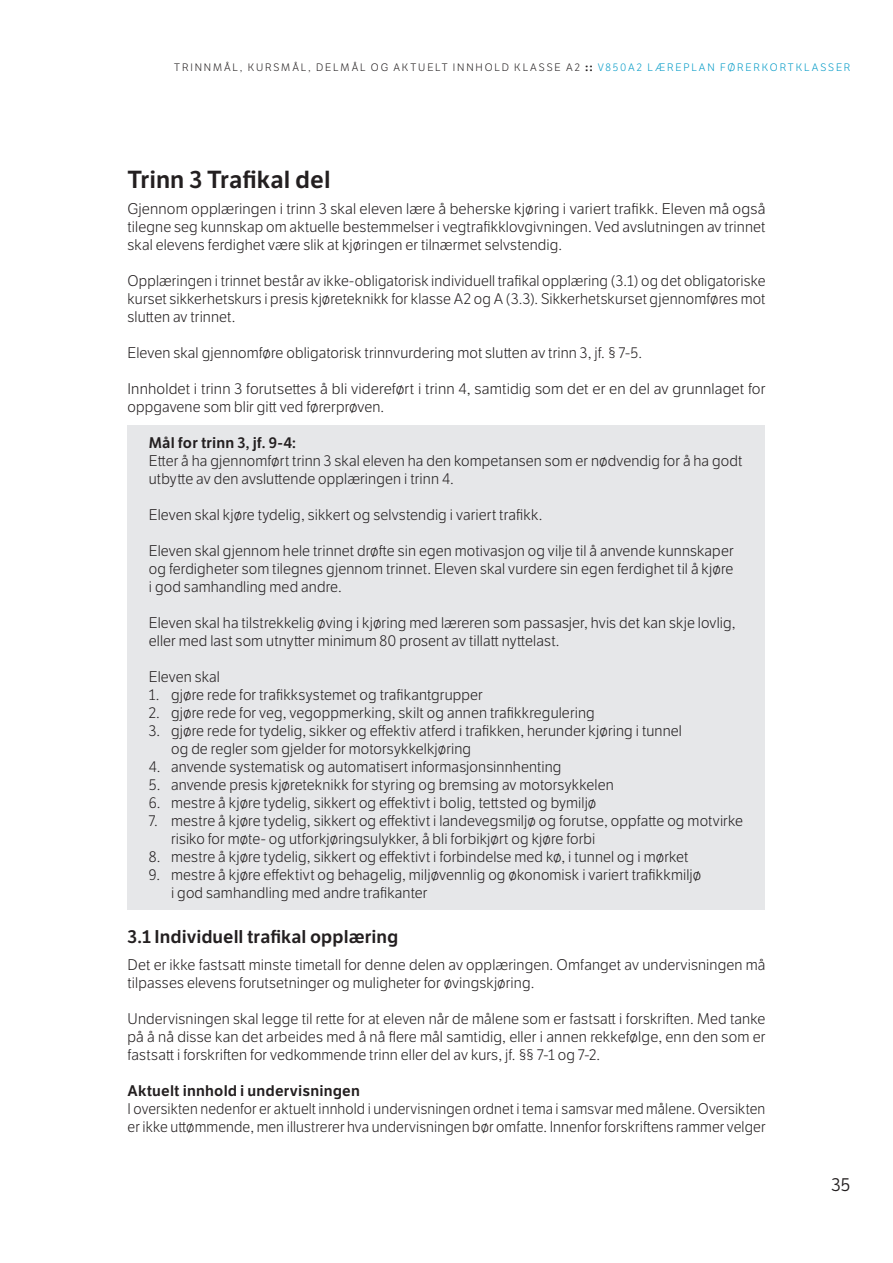
<style>
.page{position:relative;width:893px;height:1263px;background:#fff}
.page>*{position:absolute;margin:0;border:0;box-sizing:border-box;transform-origin:0 0}
.Tittel_2{font:600 24px "LFT Etica";color:#231f20}
.Tittel_3{font:600 18px "LFT Etica";letter-spacing:.005em;color:#231f20}
.t1{font:18px "LFT Etica";color:#231f20}
.Brødtekst{font:300 15px/18px "LFT Etica";letter-spacing:.01em;color:#231f20;text-align:justify}
.Brødtekst-2{font:600 15px "LFT Etica";letter-spacing:.01em;color:#231f20}
.t2{font:300 10.5px "LFT Etica";letter-spacing:.175em;color:#231f20}
.s1{font-weight:700}
.s2{color:#0099c6}
</style>
<div class="page">
<div style="left:128px;top:425px;width:637px;height:485px;background:#e6e7e9"></div>
<p class="t2" style="left:174px;top:62px;width:678px">TRINNMÅL, KURSMÅL, DELMÅL OG AKTUELT INNHOLD KLASSE A2 <span class="s1">::</span> <span class="s2">V850A2 LÆREPLAN FØRERKORTKLASSER</span></p>
<h2 class="Tittel_2" style="left:128px;top:165px;width:205px">Trinn 3 Trafikal del</h2>
<p class="Brødtekst" style="left:128px;top:200px;width:639px">Gjennom opplæringen i trinn 3 skal eleven lære å beherske kjøring i variert trafikk. Eleven må også tilegne seg kunnskap om aktuelle bestemmelser i vegtrafikklovgivningen. Ved avslutningen av trinnet skal elevens ferdighet være slik at kjøringen er tilnærmet selvstendig.</p>
<p class="Brødtekst" style="left:128px;top:272px;width:639px">Opplæringen i trinnet består av ikke-obligatorisk individuell trafikal opplæring (3.1) og det obligatoriske kurset sikkerhetskurs i presis kjøreteknikk for klasse A2 og A (3.3). Sikkerhetskurset gjennomføres mot slutten av trinnet.</p>
<p class="Brødtekst" style="left:128px;top:344px;width:516px">Eleven skal gjennomføre obligatorisk trinnvurdering mot slutten av trinn 3, jf. § 7-5.</p>
<p class="Brødtekst" style="left:128px;top:380px;width:639px">Innholdet i trinn 3 forutsettes å bli videreført i trinn 4, samtidig som det er en del av grunnlaget for oppgavene som blir gitt ved førerprøven.</p>
<p class="Brødtekst-2" style="left:149px;top:434px;width:149px">Mål for trinn 3, jf. 9-4:</p>
<p class="Brødtekst" style="left:149px;top:452px;width:595px">Etter å ha gjennomført trinn 3 skal eleven ha den kompetansen som er nødvendig for å ha godt</p>
<p class="Brødtekst" style="left:149px;top:470px;width:306px">utbytte av den avsluttende opplæringen i trinn 4.</p>
<p class="Brødtekst" style="left:149px;top:506px;width:395px">Eleven skal kjøre tydelig, sikkert og selvstendig i variert trafikk.</p>
<p class="Brødtekst" style="left:149px;top:542px;width:586px">Eleven skal gjennom hele trinnet drøfte sin egen motivasjon og vilje til å anvende kunnskaper</p>
<p class="Brødtekst" style="left:149px;top:560px;width:586px">og ferdigheter som tilegnes gjennom trinnet. Eleven skal vurdere sin egen ferdighet til å kjøre</p>
<p class="Brødtekst" style="left:149px;top:578px;width:194px">i god samhandling med andre.</p>
<p class="Brødtekst" style="left:149px;top:614px;width:588px">Eleven skal ha tilstrekkelig øving i kjøring med læreren som passasjer, hvis det kan skje lovlig,</p>
<p class="Brødtekst" style="left:149px;top:632px;width:412px">eller med last som utnytter minimum 80 prosent av tillatt nyttelast.</p>
<p class="Brødtekst" style="left:149px;top:668px;width:73px">Eleven skal</p>
<p class="Brødtekst" style="left:149px;top:686px;width:335px">1. gjøre rede for trafikksystemet og trafikantgrupper</p>
<p class="Brødtekst" style="left:149px;top:704px;width:447px">2. gjøre rede for veg, vegoppmerking, skilt og annen trafikkregulering</p>
<p class="Brødtekst" style="left:149px;top:722px;width:535px">3. gjøre rede for tydelig, sikker og effektiv atferd i trafikken, herunder kjøring i tunnel</p>
<p class="Brødtekst" style="left:171px;top:740px;width:302px">og de regler som gjelder for motorsykkelkjøring</p>
<p class="Brødtekst" style="left:149px;top:758px;width:414px">4. anvende systematisk og automatisert informasjonsinnhenting</p>
<p class="Brødtekst" style="left:149px;top:776px;width:466px">5. anvende presis kjøreteknikk for styring og bremsing av motorsykkelen</p>
<p class="Brødtekst" style="left:149px;top:794px;width:449px">6. mestre å kjøre tydelig, sikkert og effektivt i bolig, tettsted og bymiljø</p>
<p class="Brødtekst" style="left:149px;top:812px;width:596px">7. mestre å kjøre tydelig, sikkert og effektivt i landevegsmiljø og forutse, oppfatte og motvirke</p>
<p class="Brødtekst" style="left:171px;top:830px;width:426px">risiko for møte- og utforkjøringsulykker, å bli forbikjørt og kjøre forbi</p>
<p class="Brødtekst" style="left:149px;top:848px;width:541px">8. mestre å kjøre tydelig, sikkert og effektivt i forbindelse med kø, i tunnel og i mørket</p>
<p class="Brødtekst" style="left:149px;top:866px;width:554px">9. mestre å kjøre effektivt og behagelig, miljøvennlig og økonomisk i variert trafikkmiljø</p>
<p class="Brødtekst" style="left:171px;top:884px;width:258px">i god samhandling med andre trafikanter</p>
<p class="Tittel_3" style="left:128px;top:926px;width:272px">3.1 Individuell trafikal opplæring</p>
<p class="Brødtekst" style="left:128px;top:956px;width:639px">Det er ikke fastsatt minste timetall for denne delen av opplæringen. Omfanget av undervisningen må tilpasses elevens forutsetninger og muligheter for øvingskjøring.</p>
<p class="Brødtekst" style="left:128px;top:1010px;width:639px">Undervisningen skal legge til rette for at eleven når de målene som er fastsatt i forskriften. Med tanke på å nå disse kan det arbeides med å nå flere mål samtidig, eller i annen rekkefølge, enn den som er fastsatt i forskriften for vedkommende trinn eller del av kurs, jf. §§ 7-1 og 7-2.</p>
<p class="Brødtekst-2" style="left:128px;top:1081px;width:234px">Aktuelt innhold i undervisningen</p>
<p class="Brødtekst" style="left:128px;top:1100px;width:639px">I oversikten nedenfor er aktuelt innhold i undervisningen ordnet i tema i samsvar med målene. Oversikten er ikke uttømmende, men illustrerer hva undervisningen bør omfatte. Innenfor forskriftens rammer velger</p>
<p class="t1" style="left:832px;top:1174px;width:20px">35</p>
</div>
